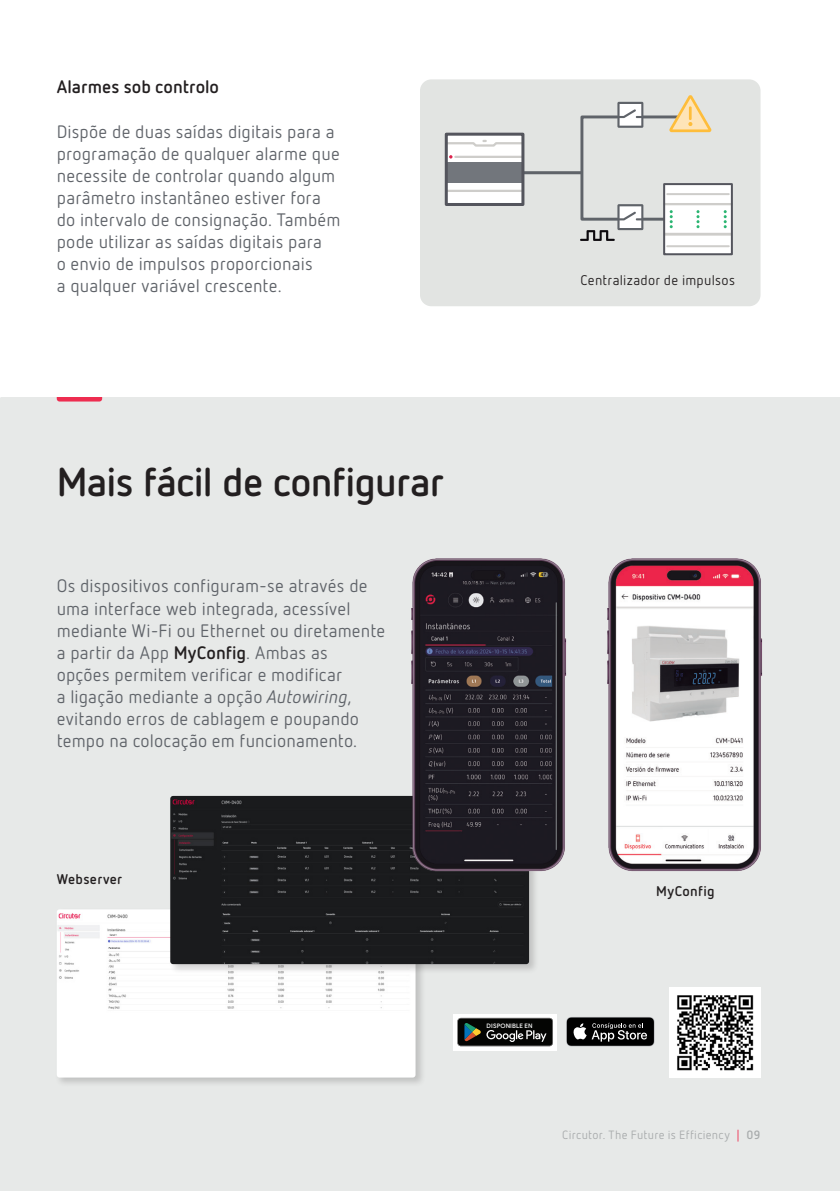
<style>
.page{position:relative;width:840px;height:1191px;background:#fff}
.page>*{position:absolute;margin:0;border:0;box-sizing:border-box;transform-origin:0 0}
.t1{font:700 40px "Netto Pro";letter-spacing:-.015em;color:#231f20}
.t2{font:18px/22px "Netto Pro";letter-spacing:.01em;color:#5f6369}
.t3{font:700 18px "Netto Pro";color:#231f20}
.t4{font:14px "Netto Pro";letter-spacing:.02em;color:#231f20}
.t5{font:700 14px "Netto Pro";letter-spacing:.02em;color:#231f20}
.t6{font:12px "Netto Pro";letter-spacing:.03em;color:#a8abac}
.t7{font:500 6.2px "Google Sans";letter-spacing:.02em;color:#fff}
.s1{font-weight:700;color:#231f20}
.s2{font-style:italic}
.s3{color:#ee2d50}
.s4{font-weight:700}
</style>
<div class="page">
<div style="left:0;top:397px;width:839px;height:794px;background:#e7e9e8"></div>
<svg style="left:57px;top:397px;width:45px;height:4px"></svg>
<div style="left:420px;top:79px;width:340px;height:227px;background:#e2e4e2;border-radius:11px"></div>
<svg style="left:566px;top:1017px;width:88px;height:29px;background:#2f2f2f"></svg>
<svg style="left:453px;top:1014px;width:103px;height:36px"></svg>
<svg style="left:457px;top:1018px;width:95px;height:28px;background:#252724"></svg>
<img style="left:669px;top:987px;width:91px;height:90px">
<div style="left:55px;top:907px;width:370px;height:180px;background:#231f20;opacity:.2"></div>
<img style="left:57px;top:909px;width:358px;height:168px">
<div style="left:169px;top:793px;width:370px;height:180px;background:#231f20;opacity:.2"></div>
<div style="left:170px;top:796px;width:358px;height:168px;background:#1a1b1d"></div>
<img style="left:592px;top:533px;width:182px;height:363px">
<img style="left:397px;top:533px;width:181px;height:363px">
<hr style="left:515px;top:171px;width:65px;height:3px;background:#5f6369">
<hr style="left:642px;top:115px;width:37px;height:3px;background:#5f6369">
<hr style="left:642px;top:218px;width:39px;height:3px;background:#5f6369">
<svg style="left:669px;top:95px;width:42px;height:37px"></svg>
<div style="left:663px;top:184px;width:68px;height:70px;background:#fff"></div>
<hr style="left:663px;top:233px;width:68px;height:3px;background:#cecdca">
<hr style="left:663px;top:203px;width:68px;height:2px;background:#cecdca">
<hr style="left:667px;top:245px;width:61px;height:2px;background:#cecdca">
<div style="left:662px;top:183px;width:70px;height:72px;border:2px solid #54555d"></div>
<hr style="left:667px;top:193px;width:61px;height:2px;background:#cecdca">
<svg style="left:669px;top:210px;width:3px;height:18px"></svg>
<svg style="left:696px;top:210px;width:3px;height:18px"></svg>
<svg style="left:723px;top:210px;width:3px;height:18px"></svg>
<div style="left:446px;top:134px;width:76px;height:70px;background:#fff"></div>
<div style="left:446px;top:162px;width:76px;height:21px;background:#72767c"></div>
<hr style="left:446px;top:190px;width:77px;height:2px;background:#cecdca">
<hr style="left:455px;top:156px;width:67px;height:2px;background:#cecdca">
<svg style="left:448px;top:140px;width:77px;height:8px"></svg>
<div style="left:444px;top:133px;width:80px;height:73px;border:3px solid #54555d"></div>
<svg style="left:578px;top:102px;width:65px;height:139px"></svg>
<h5 class="t3" style="left:57px;top:75px;width:164px">Alarmes sob controlo</h5>
<p class="t2" style="left:57px;top:120px;width:285px">Dispõe de duas saídas digitais para a programação de qualquer alarme que necessite de controlar quando algum parâmetro instantâneo estiver fora do intervalo de consignação. Também pode utilizar as saídas digitais para<br>o envio de impulsos proporcionais<br>a qualquer variável crescente.</p>
<p class="t4" style="left:580px;top:271px;width:156px">Centralizador de impulsos</p>
<h3 class="t1" style="left:57px;top:455px;width:389px">Mais fácil de configurar</h3>
<p class="t2" style="left:57px;top:574px;width:330px">Os dispositivos configuram-se através de uma interface web integrada, acessível mediante Wi-Fi ou Ethernet ou diretamente a partir da App <span class="s1">MyConfig</span>. Ambas as<br>opções permitem verificar e modificar<br>a ligação mediante a opção <span class="s2">Autowiring</span>, evitando erros de cablagem e poupando tempo na colocação em funcionamento.</p>
<p class="t5" style="left:57px;top:870px;width:67px">Webserver</p>
<p class="t5" style="left:656px;top:881px;width:60px">MyConfig</p>
<p class="t7" style="left:486px;top:1021px;width:47px">DISPONIBLE EN</p>
<p class="t6" style="left:562px;top:1127px;width:200px">Circutor. The Future is Efficiency <span class="s3">|</span> <span class="s4">09</span></p>
</div>
